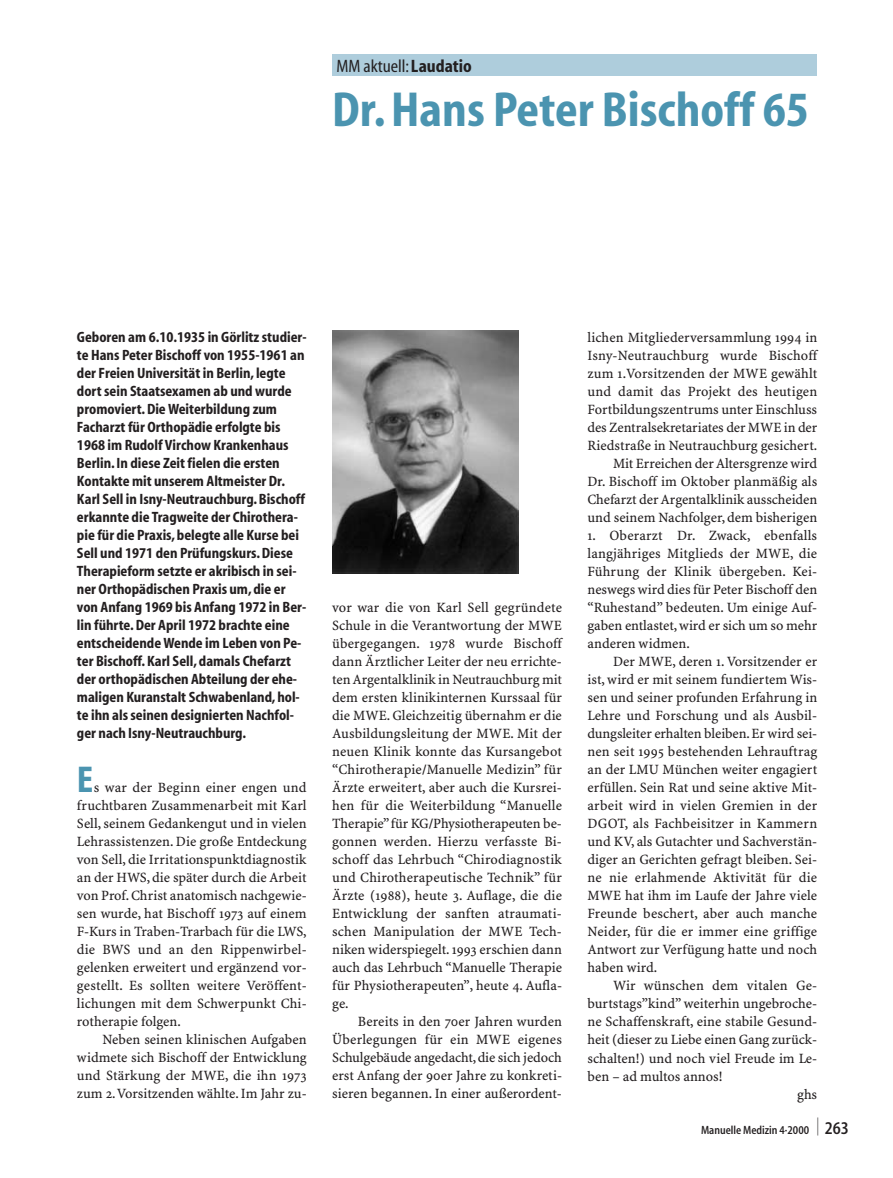
<style>
.page{position:relative;width:893px;height:1178px;background:#fff}
.page>*{position:absolute;margin:0;border:0;box-sizing:border-box;transform-origin:0 0}
.t1{font:49.5px "Myriad MM 700 400";color:#4b94b0}
.t2{font:37.5px "Myriad MM 700 400";color:#4b94b0}
.t3{font:18px "Myriad MM 400 400";color:#231f20}
.t4{font:15px/18px "Myriad MM 700 400";color:#231f20}
.t5{font:14.25px/18px "S Minion Plus";color:#231f20;text-align:justify}
.t6{font:600 12px "Myriad";color:#231f20}
.s1{font-family:"Myriad MM 700 400"}
.s2{font-family:"Myriad MM 530 400";font-weight:400;font-size:18px}
</style>
<div class="page">
<div style="left:332px;top:54px;width:485px;height:22px;background:#aecddc"></div>
<img style="left:332px;top:330px;width:186px;height:243px">
<p class="t3" style="left:336px;top:60px;width:137px">MM aktuell:<span class="s1">Laudatio</span></p>
<h1 class="t1" style="left:332px;top:92px;width:478px">Dr. Hans Peter Bischoff 65</h1>
<p class="t4" style="left:77px;top:329px;width:231px">Geboren am 6.10.1935 in Görlitz studier&shy;te Hans Peter Bischoff von 1955-1961 an der Freien Universität in Berlin, legte dort sein Staatsexamen ab und wurde promoviert. Die Weiterbildung zum Facharzt für Orthopädie erfolgte bis 1968 im Rudolf Virchow Krankenhaus Berlin. In diese Zeit fielen die ersten Kontakte mit unserem Altmeister Dr.<br>Karl Sell in Isny-Neutrauchburg. Bischoff erkannte die Tragweite der Chirothera&shy;pie für die Praxis, belegte alle Kurse bei Sell und 1971 den Prüfungskurs. Diese Therapieform setzte er akribisch in sei&shy;ner Orthopädischen Praxis um, die er von Anfang 1969 bis Anfang 1972 in Ber&shy;lin führte. Der April 1972 brachte eine entscheidende Wende im Leben von Pe&shy;ter Bischoff. Karl Sell, damals Chefarzt der orthopädischen Abteilung der ehe&shy;maligen Kuranstalt Schwabenland, hol&shy;te ihn als seinen designierten Nachfol&shy;ger nach Isny-Neutrauchburg.</p>
<h2 class="t2" style="left:77px;top:766px;width:18px">E</h2>
<p class="t5" style="left:77px;top:779px;width:231px;text-indent:17px">s war der Beginn einer engen und fruchtbaren Zusammenarbeit mit Karl Sell,seinem Gedankengut und in vielen Lehrassistenzen. Die große Entdeckung von Sell,die Irritationspunktdiagnostik an der HWS,die später durch die Arbeit von Prof. Christ anatomisch nachgewie&shy;sen wurde, hat Bischoff 1973 auf einem F-Kurs in Traben-Trarbach für die LWS, die BWS und an den Rippenwirbel&shy;gelenken erweitert und ergänzend vor&shy;gestellt. Es sollten weitere Veröffent&shy;lichungen mit dem Schwerpunkt Chi&shy;rotherapie folgen.</p>
<p class="t5" style="left:77px;top:1031px;width:231px;text-indent:26px">Neben seinen klinischen Aufgaben widmete sich Bischoff der Entwicklung und Stärkung der MWE, die ihn 1973 zum 2.Vorsitzenden wählte. Im Jahr zu-</p>
<p class="t5" style="left:332px;top:599px;width:231px">vor war die von Karl Sell gegründete Schule in die Verantwortung der MWE übergegangen. 1978 wurde Bischoff dann Ärztlicher Leiter der neu errichte&shy;ten Argentalklinik in Neutrauchburg mit dem ersten klinikinternen Kurssaal für die MWE. Gleichzeitig übernahm er die Ausbildungsleitung der MWE. Mit der neuen Klinik konnte das Kursangebot “Chirotherapie/Manuelle Medizin” für Ärzte erweitert, aber auch die Kursrei&shy;hen für die Weiterbildung “Manuelle Therapie”für KG/Physiotherapeuten be&shy;gonnen werden. Hierzu verfasste Bi&shy;schoff das Lehrbuch “Chirodiagnostik und Chirotherapeutische Technik” für Ärzte (1988), heute 3. Auflage, die die Entwicklung der sanften atraumati&shy;schen Manipulation der MWE Tech&shy;niken widerspiegelt. 1993 erschien dann auch das Lehrbuch “Manuelle Therapie für Physiotherapeuten”, heute 4. Aufla&shy;ge.</p>
<p class="t5" style="left:332px;top:1013px;width:231px;text-indent:26px">Bereits in den 70er Jahren wurden Überlegungen für ein MWE eigenes Schulgebäude angedacht,die sich jedoch erst Anfang der 90er Jahre zu konkreti&shy;sieren begannen. In einer außerordent-</p>
<p class="t5" style="left:587px;top:329px;width:231px;text-align:right">lichen Mitgliederversammlung 1994 in Isny-Neutrauchburg wurde Bischoff zum 1.Vorsitzenden der MWE gewählt und damit das Projekt des heutigen Fortbildungszentrums unter Einschluss des Zentralsekretariates der MWE in der Riedstraße in Neutrauchburg gesichert.<br>Mit Erreichen der Altersgrenze wird<br>Dr. Bischoff im Oktober planmäßig als Chefarzt der Argentalklinik ausscheiden und seinem Nachfolger,dem bisherigen</p>
<p class="t5" style="left:587px;top:527px;width:231px">1. Oberarzt Dr. Zwack, ebenfalls langjähriges Mitglieds der MWE, die Führung der Klinik übergeben. Kei&shy;neswegs wird dies für Peter Bischoff den “Ruhestand” bedeuten. Um einige Auf&shy;gaben entlastet,wird er sich um so mehr anderen widmen.</p>
<p class="t5" style="left:587px;top:653px;width:231px;text-indent:26px">Der MWE, deren 1. Vorsitzender er ist, wird er mit seinem fundiertem Wis&shy;sen und seiner profunden Erfahrung in Lehre und Forschung und als Ausbil&shy;dungsleiter erhalten bleiben.Er wird sei&shy;nen seit 1995 bestehenden Lehrauftrag an der LMU München weiter engagiert erfüllen. Sein Rat und seine aktive Mit&shy;arbeit wird in vielen Gremien in der DGOT, als Fachbeisitzer in Kammern und KV,als Gutachter und Sachverstän&shy;diger an Gerichten gefragt bleiben. Sei&shy;ne nie erlahmende Aktivität für die MWE hat ihm im Laufe der Jahre viele Freunde beschert, aber auch manche Neider, für die er immer eine griffige Antwort zur Verfügung hatte und noch haben wird.</p>
<p class="t5" style="left:613px;top:977px;width:206px">Wir wünschen dem vitalen Ge-</p>
<p class="t5" style="left:587px;top:996px;width:231px">burtstags”kind” weiterhin ungebroche-</p>
<p class="t5" style="left:587px;top:1014px;width:231px">ne Schaffenskraft, eine stabile Gesund-</p>
<p class="t5" style="left:587px;top:1032px;width:231px">heit (dieser zu Liebe einen Gang zurück-</p>
<p class="t5" style="left:587px;top:1050px;width:231px">schalten!) und noch viel Freude im Le-</p>
<p class="t5" style="left:587px;top:1068px;width:137px">ben – ad multos annos!</p>
<p class="t5" style="left:797px;top:1086px;width:22px">ghs</p>
<p class="t6" style="left:701px;top:1125px;width:149px">Manuelle Medizin 4·2000 <sup>|</sup> <span class="s2">263</span></p>
</div>
